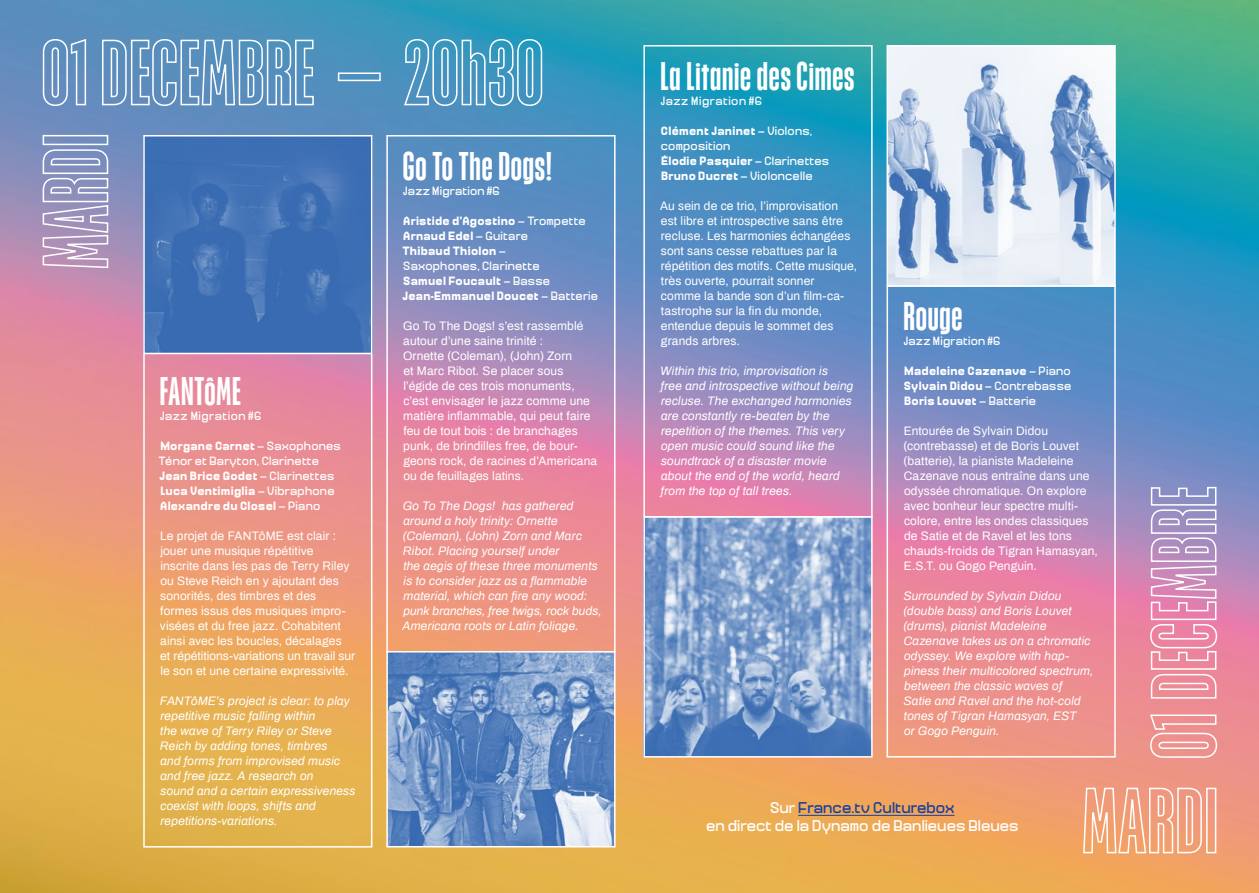
<style>
.page{position:relative;width:1259px;height:893px;background:#fff}
.page>*{position:absolute;margin:0;border:0;box-sizing:border-box;transform-origin:0 0}
.t1{font:500 condensed 33.9px "Placard Next";letter-spacing:.025em;color:#fff}
.t2{font:500 condensed 33.75px "Placard Next";letter-spacing:.025em;color:#fff}
.t3{font:15.6px/18.8px "Millimetre";color:#fff;text-align:center}
.t4{font:12px/15px "Archivo";letter-spacing:.01em;color:#fff}
.t5{font:italic 12px/15px "Archivo";letter-spacing:.01em;color:#fff}
.t6{font:12px/15px "Millimetre";letter-spacing:.02em;color:#fff}
.t7{font:700 12px/15px "Millimetre";letter-spacing:.02em;color:#fff}
.t8{font:12px "Millimetre";letter-spacing:.045em;color:#fff}
.s1{font-weight:700}
.s2{font-weight:400}
.s3{color:#1a409b}
</style>
<div class="page">
<img style="left:0;top:0;width:1259px;height:893px">
<div style="left:886px;top:285px;width:229px;height:473px;border:2px solid #fff"></div>
<div style="left:386px;top:135px;width:229px;height:517px;border:2px solid #fff"></div>
<img style="left:889px;top:48px;width:223px;height:236px">
<div style="left:886px;top:45px;width:229px;height:242px;border:2px solid #fff"></div>
<img style="left:389px;top:654px;width:223px;height:190px">
<div style="left:386px;top:651px;width:229px;height:196px;border:2px solid #fff"></div>
<hr style="left:798px;top:815px;width:156px;height:1px;background:#1a409b">
<svg style="left:42px;top:149px;width:67px;height:120px;background:#ada6c8"></svg>
<div style="left:43px;top:135px;width:65px;height:10px;border:2px solid #fff"></div>
<svg style="left:42px;top:38px;width:45px;height:69px;background:#80a3ca"></svg>
<svg style="left:101px;top:38px;width:213px;height:69px;background:#7aa5ca"></svg>
<div style="left:338px;top:72px;width:43px;height:9px;border:2px solid #fff"></div>
<svg style="left:403px;top:38px;width:140px;height:69px;background:#60a7c9"></svg>
<svg style="left:1149px;top:714px;width:69px;height:45px;background:#f0a6a3"></svg>
<svg style="left:1149px;top:486px;width:69px;height:213px;background:#d49fbe"></svg>
<svg style="left:1082px;top:787px;width:120px;height:67px;background:#f3b192"></svg>
<div style="left:1206px;top:788px;width:10px;height:65px;border:2px solid #fff"></div>
<img style="left:646px;top:519px;width:223px;height:236px">
<div style="left:643px;top:516px;width:229px;height:242px;border:2px solid #fff"></div>
<div style="left:143px;top:353px;width:229px;height:495px;border:2px solid #fff"></div>
<img style="left:146px;top:138px;width:223px;height:213px">
<div style="left:143px;top:135px;width:229px;height:219px;border:2px solid #fff"></div>
<div style="left:643px;top:45px;width:229px;height:473px;border:2px solid #fff"></div>
<h2 class="t2" style="left:160px;top:371px;width:83px">FANTôME</h2>
<p class="t8" style="left:160px;top:409px;width:103px">Jazz Migration #6</p>
<p class="t6" style="left:159px;top:439px;width:184px"><span class="s1">Morgane Carnet</span> – Saxophones<br>Ténor et Baryton, Clarinette<br><span class="s1">Jean Brice Godet</span> – Clarinettes<br><span class="s1">Luca Ventimiglia</span> – Vibraphone<br><span class="s1">Alexandre du Closel</span> – Piano</p>
<p class="t4" style="left:160px;top:528px;width:197px">Le projet de FANTôME est clair : jouer une musique répétitive<br>inscrite dans les pas de Terry Riley ou Steve Reich en y ajoutant des sonorités, des timbres et des formes issus des musiques impro&shy;visées et du free jazz. Cohabitent ainsi avec les boucles, décalages<br>et répétitions-variations un travail sur le son et une certaine expressivité.</p>
<p class="t5" style="left:160px;top:693px;width:197px">FANTôME’s project is clear: to play repetitive music falling within<br>the wave of Terry Riley or Steve<br>Reich by adding tones, timbres<br>and forms from improvised music and free jazz. A research on<br>sound and a certain expressiveness coexist with loops, shifts and repetitions-variations.</p>
<h1 class="t1" style="left:403px;top:146px;width:150px">Go To The Dogs!</h1>
<p class="t6" style="left:403px;top:184px;width:98px">Jazz Migration #6</p>
<p class="t7" style="left:402px;top:214px;width:197px">Aristide d’Agostino <span class="s2">– Trompette<br></span>Arnaud Edel <span class="s2">– Guitare<br></span>Thibaud Thiolon <span class="s2">–<br>Saxophones, Clarinette<br></span>Samuel Foucault <span class="s2">– Basse<br></span>Jean-Emmanuel Doucet <span class="s2">– Batterie</span></p>
<p class="t4" style="left:403px;top:318px;width:196px">Go To The Dogs! s’est rassemblé autour d’une saine trinité :<br>Ornette (Coleman), (John) Zorn<br>et Marc Ribot. Se placer sous l’égide de ces trois monuments, c’est envisager le jazz comme une matière inflammable, qui peut faire feu de tout bois : de branchages punk, de brindilles free, de bour&shy;geons rock, de racines d’Americana ou de feuillages latins.</p>
<p class="t5" style="left:402px;top:498px;width:201px">Go To The Dogs! has gathered around a holy trinity: Ornette (Coleman), (John) Zorn and Marc<br>Ribot. Placing yourself under<br>the aegis of these three monuments is to consider jazz as a flammable material, which can fire any wood: punk branches, free twigs, rock buds,<br>Americana roots or Latin foliage.</p>
<h2 class="t2" style="left:660px;top:56px;width:195px">La Litanie des Cimes</h2>
<p class="t8" style="left:660px;top:94px;width:103px">Jazz Migration #6</p>
<p class="t6" style="left:661px;top:124px;width:170px"><span class="s1">Clément Janinet</span> – Violons, composition<br><span class="s1">Élodie Pasquier</span> – Clarinettes<br><span class="s1">Bruno Ducret</span> – Violoncelle</p>
<p class="t4" style="left:660px;top:198px;width:198px">Au sein de ce trio, l’improvisation est libre et introspective sans être recluse. Les harmonies échangées sont sans cesse rebattues par la répétition des motifs. Cette musique, très ouverte, pourrait sonner<br>comme la bande son d’un film-ca&shy;tastrophe sur la fin du monde, entendue depuis le sommet des grands arbres.</p>
<p class="t5" style="left:660px;top:363px;width:195px">Within this trio, improvisation is<br>free and introspective without being recluse. The exchanged harmonies are constantly re-beaten by the repetition of the themes. This very open music could sound like the soundtrack of a disaster movie about the end of the world, heard from the top of tall trees.</p>
<h1 class="t1" style="left:903px;top:296px;width:60px">Rouge</h1>
<p class="t6" style="left:903px;top:334px;width:98px">Jazz Migration #6</p>
<p class="t7" style="left:904px;top:364px;width:169px;text-align:justify">Madeleine Cazenave <span class="s2">– Piano </span>Sylvain Didou <span class="s2">– Contrebasse </span>Boris Louvet <span class="s2">– Batterie</span></p>
<p class="t4" style="left:903px;top:423px;width:196px">Entourée de Sylvain Didou (contrebasse) et de Boris Louvet (batterie), la pianiste Madeleine<br>Cazenave nous entraîne dans une odyssée chromatique. On explore avec bonheur leur spectre multi&shy;colore, entre les ondes classiques de Satie et de Ravel et les tons chauds-froids de Tigran Hamasyan,<br>E.S.T. ou Gogo Penguin.</p>
<p class="t5" style="left:903px;top:588px;width:191px">Surrounded by Sylvain Didou (double bass) and Boris Louvet (drums), pianist Madeleine<br>Cazenave takes us on a chromatic odyssey. We explore with hap&shy;piness their multicolored spectrum, between the classic waves of<br>Satie and Ravel and the hot-cold tones of Tigran Hamasyan, EST<br>or Gogo Penguin.</p>
<h3 class="t3" style="left:706px;top:799px;width:314px">Sur <span class="s3">France.tv Culturebox<br></span>en direct de la Dynamo de Banlieues Bleues</h3>
</div>
